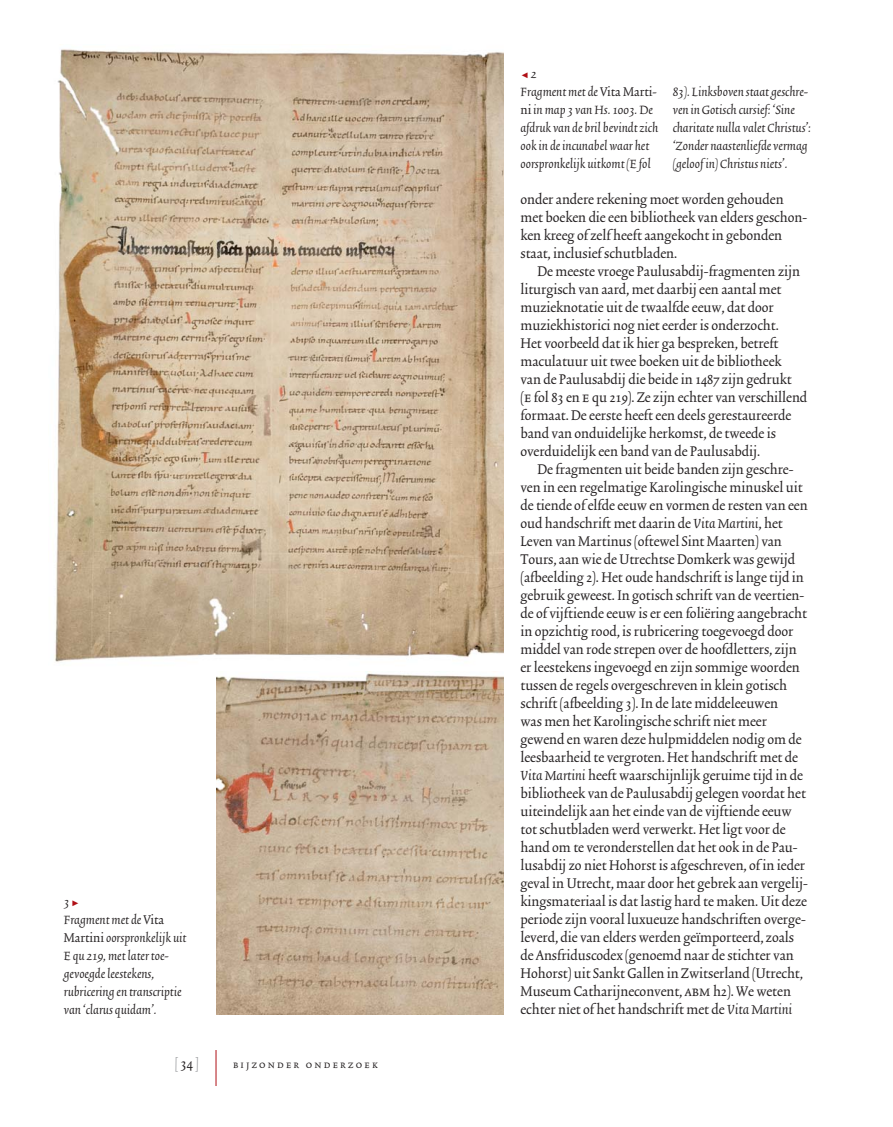
<style>
.page{position:relative;width:893px;height:1127px;background:#fff}
.page>*{position:absolute;margin:0;border:0;box-sizing:border-box;transform-origin:0 0}
.t1{font:16.5px "Trinite No 2 Rom Con";color:#231f20}
.t2{font:16.5px "Trinite No 2 Rom Con";color:#939598}
.t3{font:italic 15px/18px "Trinite No 2";color:#231f20}
.t4{font:12px "Trinite No 2 Rom Con Exp";letter-spacing:.185em;color:#231f20}
.s1{font-family:"Trinite No 2 Rom Con";font-style:normal}
.s2{color:#231f20}
.s3{font-family:"Trinite No 2 Rom Con Exp"}
.s4{font-family:"Trinite No 2";font-style:italic}
</style>
<div class="page">
<hr style="left:216px;top:1050px;width:1px;height:36px;background:#b01016">
<img style="left:55px;top:49px;width:448px;height:613px">
<img style="left:216px;top:673px;width:287px;height:341px">
<p class="t3" style="left:64px;top:893px;width:124px">3<br>Fragment met de <span class="s1">Vita<br>Martini</span>oorspronkelijk uit<br>E qu 219, met later toe&shy;gevoegde leestekens, rubricering en transcriptie van ‘clarus quidam’.</p>
<p class="t2" style="left:175px;top:1056px;width:26px">[<span class="s2">34</span>]</p>
<p class="t4" style="left:233px;top:1057px;width:146px">bijzonder onderzoek</p>
<p class="t3" style="left:520px;top:65px;width:139px;text-indent:10px">2<br>Fragment met de <span class="s1">Vita Marti&shy;ni</span> in map 3 van Hs. 1003. De afdruk van de bril bevindt zich ook in de incunabel waar het oorspronkelijk uitkomt (E fol</p>
<p class="t3" style="left:673px;top:83px;width:140px">83). Linksboven staat geschre&shy;ven in Gotisch cursief: ‘Sine charitate nulla valet Christus’: ‘Zonder naastenliefde vermag (geloof in) Christus niets’.</p>
<p class="t1" style="left:520px;top:192px;width:265px">onder andere rekening moet worden gehouden</p>
<p class="t1" style="left:520px;top:210px;width:288px">met boeken die een bibliotheek van elders geschon-</p>
<p class="t1" style="left:520px;top:228px;width:263px">ken kreeg of zelf heeft aangekocht in gebonden</p>
<p class="t1" style="left:520px;top:246px;width:158px">staat, inclusief schutbladen.</p>
<p class="t1" style="left:537px;top:264px;width:264px">De meeste vroege Paulusabdij-fragmenten zijn</p>
<p class="t1" style="left:520px;top:282px;width:263px">liturgisch van aard, met daarbij een aantal met</p>
<p class="t1" style="left:520px;top:300px;width:255px">muzieknotatie uit de twaalfde eeuw, dat door</p>
<p class="t1" style="left:520px;top:318px;width:260px">muziekhistorici nog niet eerder is onderzocht.</p>
<p class="t1" style="left:520px;top:336px;width:260px">Het voorbeeld dat ik hier ga bespreken, betreft</p>
<p class="t1" style="left:520px;top:354px;width:262px">maculatuur uit twee boeken uit de bibliotheek</p>
<p class="t1" style="left:520px;top:372px;width:273px">van de Paulusabdij die beide in 1487 zijn gedrukt</p>
<p class="t1" style="left:520px;top:390px;width:288px">(<span class="s3">e</span> fol 83 en <span class="s3">e</span> qu 219). Ze zijn echter van verschillend</p>
<p class="t1" style="left:520px;top:408px;width:272px">formaat. De eerste heeft een deels gerestaureerde</p>
<p class="t1" style="left:520px;top:426px;width:257px">band van onduidelijke herkomst, de tweede is</p>
<p class="t1" style="left:520px;top:444px;width:241px">overduidelijk een band van de Paulusabdij.</p>
<p class="t1" style="left:537px;top:462px;width:258px">De fragmenten uit beide banden zijn geschre-</p>
<p class="t1" style="left:520px;top:480px;width:284px">ven in een regelmatige Karolingische minuskel uit</p>
<p class="t1" style="left:520px;top:498px;width:289px">de tiende of elfde eeuw en vormen de resten van een</p>
<p class="t1" style="left:520px;top:516px;width:264px">oud handschrift met daarin de <span class="s4">Vita Martini</span>, het</p>
<p class="t1" style="left:520px;top:534px;width:263px">Leven van Martinus (oftewel Sint Maarten) van</p>
<p class="t1" style="left:520px;top:552px;width:276px">Tours, aan wie de Utrechtse Domkerk was gewijd</p>
<p class="t1" style="left:520px;top:570px;width:285px">(afbeelding 2). Het oude handschrift is lange tijd in</p>
<p class="t1" style="left:520px;top:588px;width:285px">gebruik geweest. In gotisch schrift van de veertien-</p>
<p class="t1" style="left:520px;top:606px;width:288px">de of vijftiende eeuw is er een foliëring aangebracht</p>
<p class="t1" style="left:520px;top:624px;width:274px">in opzichtig rood, is rubricering toegevoegd door</p>
<p class="t1" style="left:520px;top:642px;width:278px">middel van rode strepen over de hoofdletters, zijn</p>
<p class="t1" style="left:520px;top:660px;width:281px">er leestekens ingevoegd en zijn sommige woorden</p>
<p class="t1" style="left:520px;top:678px;width:268px">tussen de regels overgeschreven in klein gotisch</p>
<p class="t1" style="left:520px;top:696px;width:259px">schrift (afbeelding 3). In de late middeleeuwen</p>
<p class="t1" style="left:520px;top:714px;width:248px">was men het Karolingische schrift niet meer</p>
<p class="t1" style="left:520px;top:732px;width:283px">gewend en waren deze hulpmiddelen nodig om de</p>
<p class="t1" style="left:520px;top:750px;width:279px">leesbaarheid te vergroten. Het handschrift met de</p>
<p class="t1" style="left:520px;top:768px;width:284px"><span class="s4">Vita Martini</span> heeft waarschijnlijk geruime tijd in de</p>
<p class="t1" style="left:520px;top:786px;width:287px">bibliotheek van de Paulusabdij gelegen voordat het</p>
<p class="t1" style="left:520px;top:804px;width:273px">uiteindelijk aan het einde van de vijftiende eeuw</p>
<p class="t1" style="left:520px;top:822px;width:267px">tot schutbladen werd verwerkt. Het ligt voor de</p>
<p class="t1" style="left:520px;top:840px;width:279px">hand om te veronderstellen dat het ook in de Pau-</p>
<p class="t1" style="left:520px;top:858px;width:286px">lusabdij zo niet Hohorst is afgeschreven, of in ieder</p>
<p class="t1" style="left:520px;top:876px;width:289px">geval in Utrecht, maar door het gebrek aan vergelij-</p>
<p class="t1" style="left:520px;top:894px;width:288px">kingsmateriaal is dat lastig hard te maken. Uit deze</p>
<p class="t1" style="left:520px;top:912px;width:287px">periode zijn vooral luxueuze handschriften overge-</p>
<p class="t1" style="left:520px;top:930px;width:275px">leverd, die van elders werden geïmporteerd, zoals</p>
<p class="t1" style="left:520px;top:948px;width:275px">de Ansfriduscodex (genoemd naar de stichter van</p>
<p class="t1" style="left:520px;top:966px;width:284px">Hohorst) uit Sankt Gallen in Zwitserland (Utrecht,</p>
<p class="t1" style="left:520px;top:984px;width:272px">Museum Catharijneconvent, <span class="s3">abm</span>h2). We weten</p>
<p class="t1" style="left:520px;top:1002px;width:273px">echter niet of het handschrift met de <span class="s4">Vita Martini</span></p>
</div>
